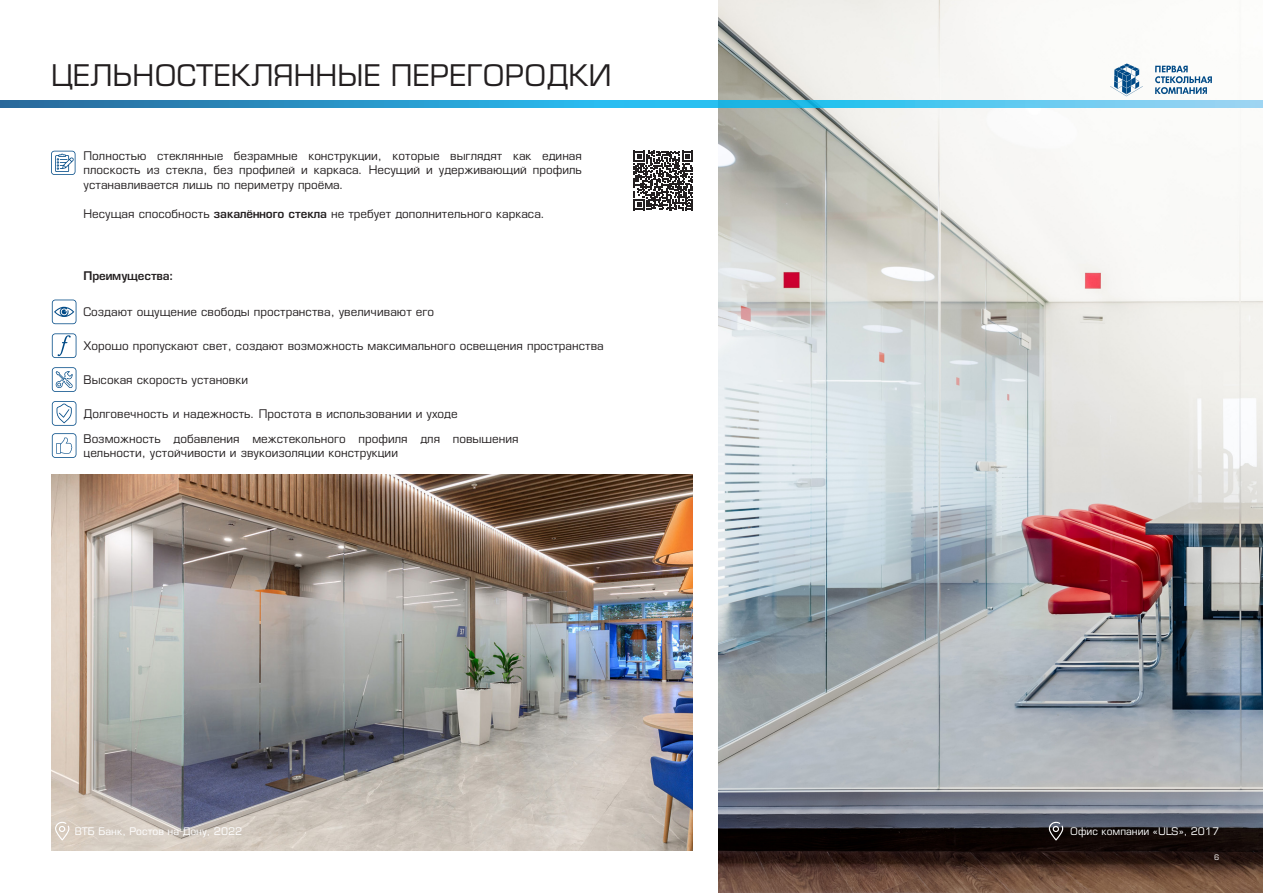
<style>
.page{position:relative;width:1263px;height:893px;background:#fff}
.page>*{position:absolute;margin:0;border:0;box-sizing:border-box;transform-origin:0 0}
.t1{font:30px "Eurotype AP";color:#231f20}
.t2{font:12px/14.4px "Eurotype AP";color:#231f20;text-align:justify}
.t3{font:700 12px "Eurotype AP";letter-spacing:-.01em;color:#231f20}
.t4{font:10.5px "Eurotype AP";color:#fff}
.t5{font:7.5px "Eurotype AP";color:#fff}
.s1{font-weight:700}
</style>
<div class="page">
<img style="left:51px;top:475px;width:642px;height:375px">
<img style="left:719px;top:0;width:544px;height:893px">
<svg style="left:1049px;top:822px;width:14px;height:19px"></svg>
<svg style="left:55px;top:822px;width:14px;height:19px"></svg>
<svg style="left:52px;top:433px;width:24px;height:25px"></svg>
<svg style="left:634px;top:151px;width:59px;height:59px"></svg>
<svg style="left:51px;top:151px;width:24px;height:24px"></svg>
<svg style="left:52px;top:333px;width:24px;height:25px"></svg>
<svg style="left:52px;top:367px;width:24px;height:25px"></svg>
<svg style="left:52px;top:401px;width:24px;height:25px"></svg>
<svg style="left:52px;top:300px;width:24px;height:24px"></svg>
<svg style="left:0;top:101px;width:1263px;height:6px;background:#3cacd9"></svg>
<svg style="left:1155px;top:66px;width:57px;height:28px"></svg>
<svg style="left:1110px;top:64px;width:33px;height:32px"></svg>
<p class="t1" style="left:51px;top:61px;width:562px">ЦЕЛЬНОСТЕКЛЯННЫЕ ПЕРЕГОРОДКИ</p>
<p class="t2" style="left:84px;top:149px;width:500px">Полностью стеклянные безрамные конструкции, которые выглядят как единая плоскость из стекла, без профилей и каркаса. Несущий и удерживающий профиль устанавливается лишь по периметру проёма.</p>
<p class="t2" style="left:84px;top:207px;width:463px">Несущая способность <span class="s1">закалённого стекла</span> не требует дополнительного каркаса.</p>
<p class="t3" style="left:84px;top:269px;width:91px">Преимущества:</p>
<p class="t2" style="left:84px;top:306px;width:352px">Создают ощущение свободы пространства, увеличивают его</p>
<p class="t2" style="left:84px;top:339px;width:522px">Хорошо пропускают свет, создают возможность максимального освещения пространства</p>
<p class="t2" style="left:84px;top:373px;width:166px">Высокая скорость установки</p>
<p class="t2" style="left:84px;top:407px;width:376px">Долговечность и надежность. Простота в использовании и уходе</p>
<p class="t2" style="left:84px;top:432px;width:436px">Возможность добавления межстекольного профиля для повышения цельности, устойчивости и звукоизоляции конструкции</p>
<p class="t4" style="left:75px;top:826px;width:169px">ВТБ Банк, Ростов на Дону, 2022</p>
<p class="t4" style="left:1070px;top:826px;width:150px">Офис компании «ULS», 2017</p>
<p class="t5" style="left:1214px;top:853px;width:7px">6</p>
</div>
